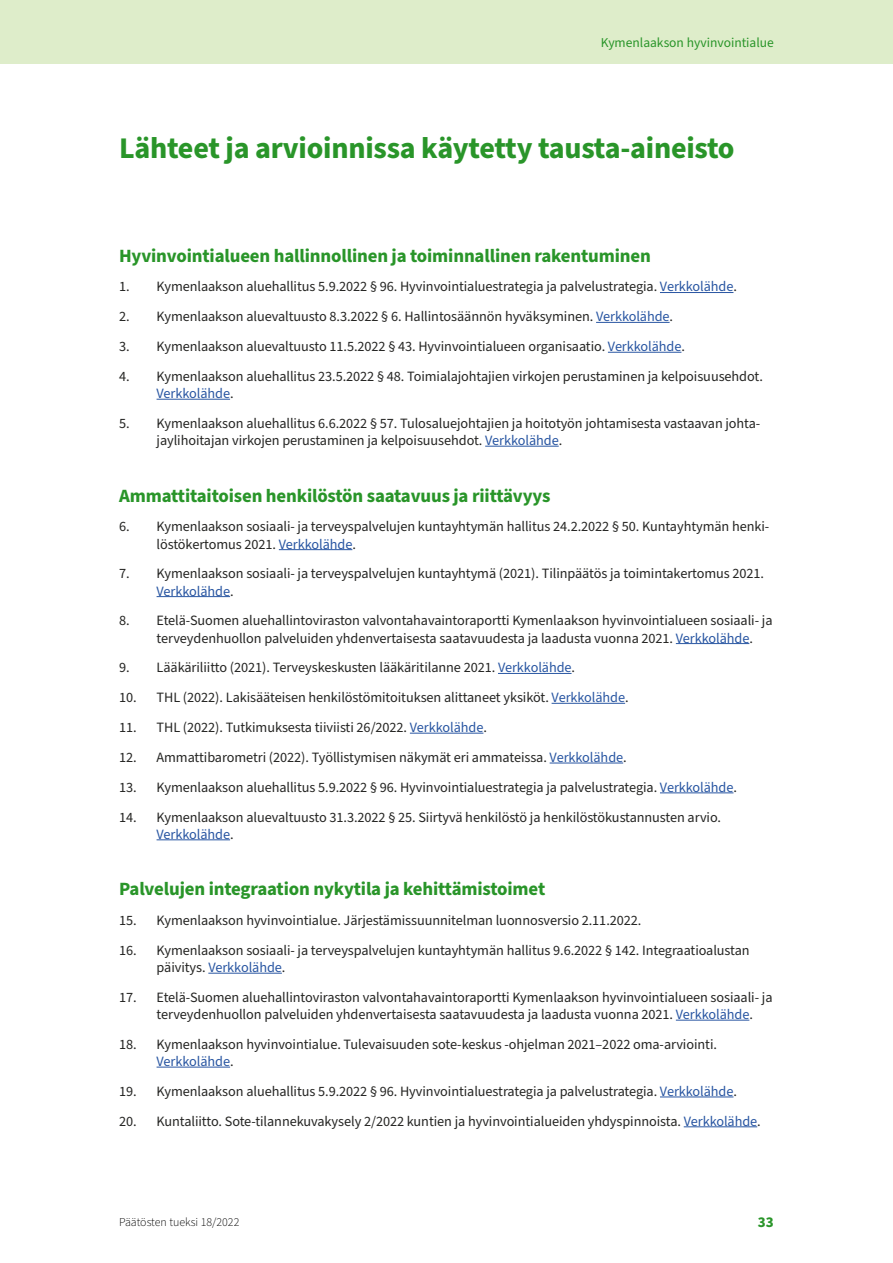
<style>
.page{position:relative;width:893px;height:1263px;background:#fff}
.page>*{position:absolute;margin:0;border:0;box-sizing:border-box;transform-origin:0 0}
.Otsikko_1__h2{font:700 30px "Source Sans Pro";letter-spacing:-.01em;color:#299529}
.Otsikko_2__h3{font:700 18.75px "Source Sans Pro";letter-spacing:-.01em;color:#299529}
.t1{font:700 15px "Source Sans Pro";color:#299529}
.Lahteet{font:14.25px/17.1px "Source Sans Pro";letter-spacing:-.005em;color:#252523}
.t2{font:13.5px "Source Sans Pro";color:#299529}
.t3{font:300 12px "Source Sans Pro";color:#000}
.s1{color:#2956a2}
</style>
<div class="page">
<div style="left:0;top:0;width:893px;height:64px;background:#deedca"></div>
<hr style="left:660px;top:292px;width:73px;height:1px;background:#2956a2">
<hr style="left:596px;top:322px;width:74px;height:1px;background:#2956a2">
<hr style="left:608px;top:352px;width:73px;height:1px;background:#2956a2">
<hr style="left:157px;top:399px;width:73px;height:1px;background:#2956a2">
<hr style="left:485px;top:446px;width:74px;height:1px;background:#2956a2">
<hr style="left:279px;top:549px;width:73px;height:1px;background:#2956a2">
<hr style="left:157px;top:596px;width:73px;height:1px;background:#2956a2">
<hr style="left:676px;top:643px;width:73px;height:1px;background:#2956a2">
<hr style="left:498px;top:673px;width:73px;height:1px;background:#2956a2">
<hr style="left:552px;top:703px;width:73px;height:1px;background:#2956a2">
<hr style="left:410px;top:733px;width:73px;height:1px;background:#2956a2">
<hr style="left:550px;top:763px;width:73px;height:1px;background:#2956a2">
<hr style="left:660px;top:792px;width:73px;height:1px;background:#2956a2">
<hr style="left:157px;top:839px;width:73px;height:1px;background:#2956a2">
<hr style="left:208px;top:973px;width:74px;height:1px;background:#2956a2">
<hr style="left:676px;top:1020px;width:73px;height:1px;background:#2956a2">
<hr style="left:157px;top:1067px;width:73px;height:1px;background:#2956a2">
<hr style="left:660px;top:1096px;width:73px;height:1px;background:#2956a2">
<hr style="left:684px;top:1126px;width:73px;height:1px;background:#2956a2">
<p class="t2" style="left:601px;top:34px;width:175px">Kymenlaakson hyvinvointialue</p>
<h2 class="Otsikko_1__h2" style="left:119px;top:128px;width:617px">Lähteet ja arvioinnissa käytetty tausta-aineisto</h2>
<h3 class="Otsikko_2__h3" style="left:119px;top:243px;width:533px">Hyvinvointialueen hallinnollinen ja toiminnallinen rakentuminen</h3>
<p class="Lahteet" style="left:119px;top:279px;width:619px">1. Kymenlaakson aluehallitus 5.9.2022 § 96. Hyvinvointialuestrategia ja palvelustrategia. <span class="s1">Verkkolähde</span>.</p>
<p class="Lahteet" style="left:119px;top:308px;width:556px">2. Kymenlaakson aluevaltuusto 8.3.2022 § 6. Hallintosäännön hyväksyminen. <span class="s1">Verkkolähde</span>.</p>
<p class="Lahteet" style="left:119px;top:338px;width:567px">3. Kymenlaakson aluevaltuusto 11.5.2022 § 43. Hyvinvointialueen organisaatio. <span class="s1">Verkkolähde</span>.</p>
<p class="Lahteet" style="left:157px;top:368px;width:608px;text-indent:-38px">4. Kymenlaakson aluehallitus 23.5.2022 § 48. Toimialajohtajien virkojen perustaminen ja kelpoisuusehdot.<br><span class="s1">Verkkolähde</span>.</p>
<p class="Lahteet" style="left:157px;top:415px;width:605px;text-indent:-38px">5. Kymenlaakson aluehallitus 6.6.2022 § 57. Tulosaluejohtajien ja hoitotyön johtamisesta vastaavan johta&shy;jaylihoitajan virkojen perustaminen ja kelpoisuusehdot. <span class="s1">Verkkolähde</span>.</p>
<h3 class="Otsikko_2__h3" style="left:119px;top:483px;width:433px">Ammattitaitoisen henkilöstön saatavuus ja riittävyys</h3>
<p class="Lahteet" style="left:157px;top:519px;width:614px;text-indent:-38px">6. Kymenlaakson sosiaali- ja terveyspalvelujen kuntayhtymän hallitus 24.2.2022 § 50. Kuntayhtymän henki&shy;löstökertomus 2021. <span class="s1">Verkkolähde</span>.</p>
<p class="Lahteet" style="left:157px;top:566px;width:609px;text-indent:-38px">7. Kymenlaakson sosiaali- ja terveyspalvelujen kuntayhtymä (2021). Tilinpäätös ja toimintakertomus 2021.<br><span class="s1">Verkkolähde</span>.</p>
<p class="Lahteet" style="left:157px;top:613px;width:617px;text-indent:-38px">8. Etelä-Suomen aluehallintoviraston valvontahavaintoraportti Kymenlaakson hyvinvointialueen sosiaali- ja terveydenhuollon palveluiden yhdenvertaisesta saatavuudesta ja laadusta vuonna 2021. <span class="s1">Verkkolähde</span>.</p>
<p class="Lahteet" style="left:119px;top:659px;width:458px">9. Lääkäriliitto (2021). Terveyskeskusten lääkäritilanne 2021. <span class="s1">Verkkolähde</span>.</p>
<p class="Lahteet" style="left:119px;top:689px;width:511px">10. THL (2022). Lakisääteisen henkilöstömitoituksen alittaneet yksiköt. <span class="s1">Verkkolähde</span>.</p>
<p class="Lahteet" style="left:119px;top:719px;width:369px">11. THL (2022). Tutkimuksesta tiiviisti 26/2022. <span class="s1">Verkkolähde</span>.</p>
<p class="Lahteet" style="left:119px;top:749px;width:509px">12. Ammattibarometri (2022). Työllistymisen näkymät eri ammateissa. <span class="s1">Verkkolähde</span>.</p>
<p class="Lahteet" style="left:119px;top:779px;width:619px">13. Kymenlaakson aluehallitus 5.9.2022 § 96. Hyvinvointialuestrategia ja palvelustrategia. <span class="s1">Verkkolähde</span>.</p>
<p class="Lahteet" style="left:157px;top:809px;width:566px;text-indent:-38px">14. Kymenlaakson aluevaltuusto 31.3.2022 § 25. Siirtyvä henkilöstö ja henkilöstökustannusten arvio.<br><span class="s1">Verkkolähde</span>.</p>
<h3 class="Otsikko_2__h3" style="left:119px;top:876px;width:428px">Palvelujen integraation nykytila ja kehittämistoimet</h3>
<p class="Lahteet" style="left:119px;top:912px;width:524px">15. Kymenlaakson hyvinvointialue. Järjestämissuunnitelman luonnosversio 2.11.2022.</p>
<p class="Lahteet" style="left:157px;top:942px;width:594px;text-indent:-38px">16. Kymenlaakson sosiaali- ja terveyspalvelujen kuntayhtymän hallitus 9.6.2022 § 142. Integraatioalustan päivitys. <span class="s1">Verkkolähde</span>.</p>
<p class="Lahteet" style="left:157px;top:989px;width:617px;text-indent:-38px">17. Etelä-Suomen aluehallintoviraston valvontahavaintoraportti Kymenlaakson hyvinvointialueen sosiaali- ja terveydenhuollon palveluiden yhdenvertaisesta saatavuudesta ja laadusta vuonna 2021. <span class="s1">Verkkolähde</span>.</p>
<p class="Lahteet" style="left:157px;top:1036px;width:562px;text-indent:-38px">18. Kymenlaakson hyvinvointialue. Tulevaisuuden sote-keskus -ohjelman 2021–2022 oma-arviointi.<br><span class="s1">Verkkolähde</span>.</p>
<p class="Lahteet" style="left:119px;top:1083px;width:619px">19. Kymenlaakson aluehallitus 5.9.2022 § 96. Hyvinvointialuestrategia ja palvelustrategia. <span class="s1">Verkkolähde</span>.</p>
<p class="Lahteet" style="left:119px;top:1113px;width:643px">20. Kuntaliitto. Sote-tilannekuvakysely 2/2022 kuntien ja hyvinvointialueiden yhdyspinnoista. <span class="s1">Verkkolähde</span>.</p>
<p class="t3" style="left:119px;top:1214px;width:122px">Päätösten tueksi 18/2022</p>
<p class="t1" style="left:758px;top:1212px;width:17px">33</p>
</div>
